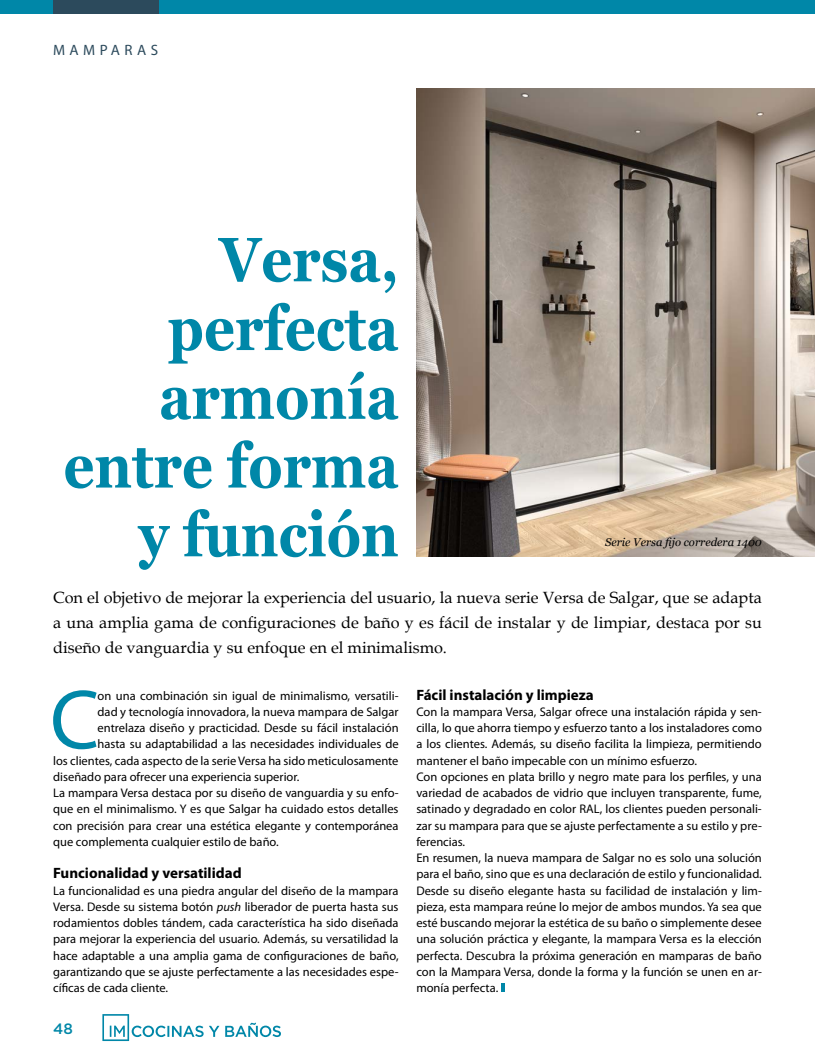
<style>
.page{position:relative;width:815px;height:1063px;background:#fff}
.page>*{position:absolute;margin:0;border:0;box-sizing:border-box;transform-origin:0 0}
.t1{font:84.88px "Myriad Pro";color:#0087a8}
.t2{font:700 62.5px/68.8px "Georgia";color:#0087a8;text-align:right;scale:.87 1}
.t3{font:16.25px/25px "Book Antiqua";color:#000;text-align:justify}
.t4{font:700 15px "Myriad Pro";color:#000}
.t5{font:15px "Myriad Pro";letter-spacing:.3em;color:#2c4a5c}
.t6{font:500 15px "Gotham";color:#0087a8}
.t7{font:12.5px/16.2px "Myriad Pro";color:#000;text-align:justify}
.t8{font:italic 11.25px "Georgia";color:#000}
.s1{font-style:italic}
</style>
<div class="page">
<div style="left:0;top:0;width:815px;height:14px;background:#0087a8"></div>
<div style="left:53px;top:0;width:105px;height:14px;background:#2c4a5c"></div>
<svg style="left:102px;top:1014px;width:117px;height:27px"></svg>
<svg style="left:225px;top:1023px;width:56px;height:14px"></svg>
<img style="left:416px;top:89px;width:399px;height:467px">
<svg style="left:501px;top:984px;width:4px;height:8px"></svg>
<p class="t5" style="left:53px;top:41px;width:107px">MAMPARAS</p>
<h2 class="t2" style="left:63px;top:222px;width:387px">Versa, perfecta armonía entre forma y función</h2>
<p class="t3" style="left:53px;top:584px;width:710px">Con el objetivo de mejorar la experiencia del usuario, la nueva serie Versa de Salgar, que se adapta a una amplia gama de configuraciones de baño y es fácil de instalar y de limpiar, destaca por su diseño de vanguardia y su enfoque en el minimalismo.</p>
<h1 class="t1" style="left:50px;top:668px;width:51px">C</h1>
<p class="t7" style="left:98px;top:687px;width:303px">on una combinación sin igual de minimalismo, versatili-</p>
<p class="t8" style="left:605px;top:534px;width:158px">Serie Versa fijo corredera 1400</p>
<p class="t4" style="left:416px;top:685px;width:179px">Fácil instalación y limpieza</p>
<p class="t7" style="left:416px;top:703px;width:347px;text-align:left">Con la mampara Versa, Salgar ofrece una instalación rápida y sen&shy;cilla, lo que ahorra tiempo y esfuerzo tanto a los instaladores como a los clientes. Además, su diseño facilita la limpieza, permitiendo mantener el baño impecable con un mínimo esfuerzo.<br>Con opciones en plata brillo y negro mate para los perfiles, y una variedad de acabados de vidrio que incluyen transparente, fume, satinado y degradado en color RAL, los clientes pueden personali&shy;zar su mampara para que se ajuste perfectamente a su estilo y pre&shy;ferencias.<br>En resumen, la nueva mampara de Salgar no es solo una solución para el baño, sino que es una declaración de estilo y funcionalidad.<br>Desde su diseño elegante hasta su facilidad de instalación y lim&shy;pieza, esta mampara reúne lo mejor de ambos mundos. Ya sea que esté buscando mejorar la estética de su baño o simplemente desee una solución práctica y elegante, la mampara Versa es la elección perfecta. Descubra la próxima generación en mamparas de baño con la Mampara Versa, donde la forma y la función se unen en ar&shy;monía perfecta.</p>
<p class="t7" style="left:98px;top:703px;width:303px">dad y tecnología innovadora, la nueva mampara de Salgar</p>
<p class="t7" style="left:98px;top:720px;width:303px">entrelaza diseño y practicidad. Desde su fácil instalación</p>
<p class="t7" style="left:98px;top:736px;width:303px">hasta su adaptabilidad a las necesidades individuales de</p>
<p class="t7" style="left:53px;top:752px;width:347px">los clientes, cada aspecto de la serie Versa ha sido meticulosamente</p>
<p class="t7" style="left:53px;top:768px;width:248px">diseñado para ofrecer una experiencia superior.</p>
<p class="t7" style="left:53px;top:785px;width:347px">La mampara Versa destaca por su diseño de vanguardia y su enfo-</p>
<p class="t7" style="left:53px;top:801px;width:347px">que en el minimalismo. Y es que Salgar ha cuidado estos detalles</p>
<p class="t7" style="left:53px;top:817px;width:347px">con precisión para crear una estética elegante y contemporánea</p>
<p class="t7" style="left:53px;top:833px;width:227px">que complementa cualquier estilo de baño.</p>
<p class="t4" style="left:53px;top:864px;width:190px">Funcionalidad y versatilidad</p>
<p class="t7" style="left:53px;top:882px;width:347px">La funcionalidad es una piedra angular del diseño de la mampara Versa. Desde su sistema botón <span class="s1">push</span> liberador de puerta hasta sus rodamientos dobles tándem, cada característica ha sido diseñada para mejorar la experiencia del usuario. Además, su versatilidad la hace adaptable a una amplia gama de configuraciones de baño, garantizando que se ajuste perfectamente a las necesidades espe&shy;cíficas de cada cliente.</p>
<p class="t6" style="left:53px;top:1018px;width:21px">48</p>
</div>
